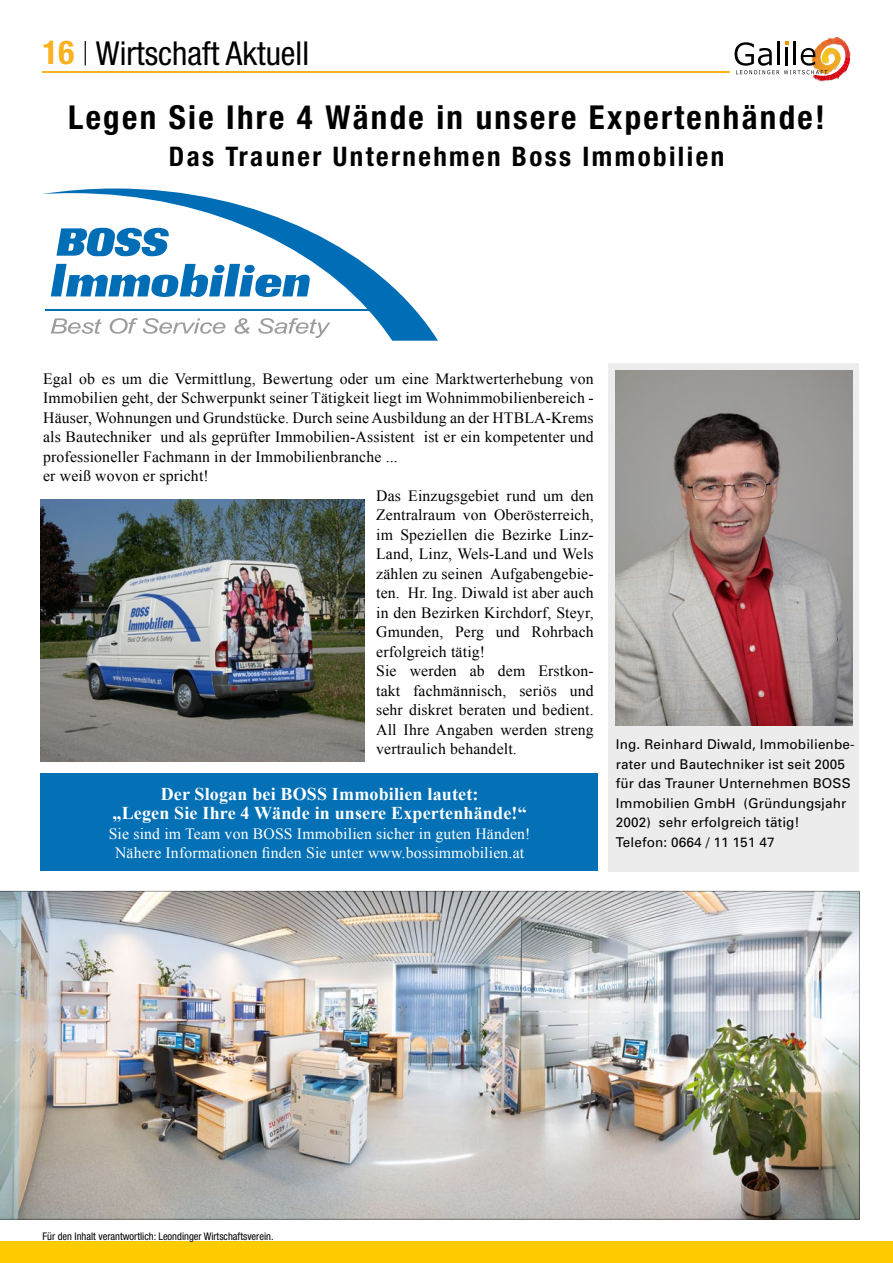
<style>
.page{position:relative;width:893px;height:1263px;background:#fff}
.page>*{position:absolute;margin:0;border:0;box-sizing:border-box;transform-origin:0 0}
.t1{font:700 condensed 33px "Helvetica Neue";letter-spacing:.07em;color:#000}
.t2{font:condensed 33px "Helvetica Neue";color:#000}
.t3{font:700 condensed 27px "Helvetica Neue";letter-spacing:.09em;color:#000}
.t4{font:700 18px/19.5px "Times New Roman";letter-spacing:.01em;color:#fff;text-align:center}
.t5{font:15.75px "Times New Roman";letter-spacing:.01em;color:#000}
.t6{font:15.75px/19.5px "Times New Roman";letter-spacing:.01em;color:#fff;text-align:center}
.t7{font:13.5px/19.5px "Univers";letter-spacing:.01em;color:#000}
.t8{font:condensed 10.5px "Helvetica Neue";color:#000}
.s1{font-weight:700;color:#f9b120}
.s2{font-weight:100}
</style>
<div class="page">
<svg style="left:734px;top:37px;width:116px;height:45px"></svg>
<hr style="left:43px;top:72px;width:687px;height:1px;background:#f9b120">
<div style="left:40px;top:773px;width:558px;height:98px;background:#0470b5"></div>
<div style="left:609px;top:363px;width:250px;height:508px;background:#ececed"></div>
<div style="left:0;top:1242px;width:893px;height:21px;background:#fc0"></div>
<img style="left:615px;top:370px;width:238px;height:355px">
<svg style="left:43px;top:188px;width:395px;height:153px"></svg>
<hr style="left:45px;top:309px;width:335px;height:1px;background:#006eb7">
<svg style="left:56px;top:228px;width:113px;height:28px"></svg>
<svg style="left:51px;top:264px;width:259px;height:33px"></svg>
<svg style="left:51px;top:318px;width:51px;height:16px"></svg>
<svg style="left:110px;top:318px;width:115px;height:16px"></svg>
<svg style="left:234px;top:318px;width:16px;height:16px"></svg>
<svg style="left:258px;top:318px;width:72px;height:20px"></svg>
<img style="left:0;top:891px;width:859px;height:328px">
<img style="left:40px;top:500px;width:324px;height:261px">
<h1 class="t2" style="left:43px;top:34px;width:268px"><span class="s1">16</span> <span class="s2">|</span> Wirtschaft Aktuell</h1>
<h1 class="t1" style="left:68px;top:98px;width:758px">Legen Sie Ihre 4 Wände in unsere Expertenhände!</h1>
<h2 class="t3" style="left:169px;top:140px;width:557px">Das Trauner Unternehmen Boss Immobilien</h2>
<p class="t5" style="left:43px;top:368px;width:552px">Egal ob es um die Vermittlung, Bewertung oder um eine Marktwerterhebung von</p>
<p class="t5" style="left:43px;top:387px;width:552px">Immobilien geht, der Schwerpunkt seiner Tätigkeit liegt im Wohnimmobilienbereich -</p>
<p class="t5" style="left:43px;top:407px;width:552px">Häuser, Wohnungen und Grundstücke. Durch seine Ausbildung an der HTBLA-Krems</p>
<p class="t5" style="left:43px;top:426px;width:552px">als Bautechniker und als geprüfter Immobilien-Assistent ist er ein kompetenter und</p>
<p class="t5" style="left:43px;top:446px;width:356px">professioneller Fachmann in der Immobilienbranche ...</p>
<p class="t5" style="left:43px;top:465px;width:167px">er weiß wovon er spricht!</p>
<p class="t5" style="left:376px;top:485px;width:219px">Das Einzugsgebiet rund um den</p>
<p class="t5" style="left:376px;top:504px;width:219px">Zentralraum von Oberösterreich,</p>
<p class="t5" style="left:376px;top:524px;width:219px">im Speziellen die Bezirke Linz-</p>
<p class="t5" style="left:376px;top:543px;width:219px">Land, Linz, Wels-Land und Wels</p>
<p class="t5" style="left:376px;top:563px;width:219px">zählen zu seinen Aufgabengebie-</p>
<p class="t5" style="left:376px;top:582px;width:219px">ten. Hr. Ing. Diwald ist aber auch</p>
<p class="t5" style="left:376px;top:602px;width:219px">in den Bezirken Kirchdorf, Steyr,</p>
<p class="t5" style="left:376px;top:621px;width:219px">Gmunden, Perg und Rohrbach</p>
<p class="t5" style="left:376px;top:641px;width:110px">erfolgreich tätig!</p>
<p class="t5" style="left:376px;top:660px;width:219px">Sie werden ab dem Erstkon-</p>
<p class="t5" style="left:376px;top:680px;width:219px">takt fachmännisch, seriös und</p>
<p class="t5" style="left:376px;top:699px;width:219px">sehr diskret beraten und bedient.</p>
<p class="t5" style="left:376px;top:719px;width:219px">All Ihre Angaben werden streng</p>
<p class="t5" style="left:376px;top:738px;width:142px">vertraulich behandelt.</p>
<p class="t4" style="left:112px;top:783px;width:416px">Der Slogan bei BOSS Immobilien lautet:<br>„Legen Sie Ihre 4 Wände in unsere Expertenhände!“</p>
<p class="t6" style="left:109px;top:823px;width:423px">Sie sind im Team von BOSS Immobilien sicher in guten Händen!<br>Nähere Informationen finden Sie unter www.bossimmobilien.at</p>
<p class="t7" style="left:616px;top:735px;width:240px">Ing. Reinhard Diwald, Immobilienbe&shy;rater und Bautechniker ist seit 2005 für das Trauner Unternehmen BOSS<br>Immobilien GmbH (Gründungsjahr<br>2002) sehr erfolgreich tätig!<br>Telefon: 0664 / 11 151 47</p>
<p class="t8" style="left:43px;top:1230px;width:233px">Für den Inhalt verantwortlich: Leondinger Wirtschaftsverein.</p>
</div>
